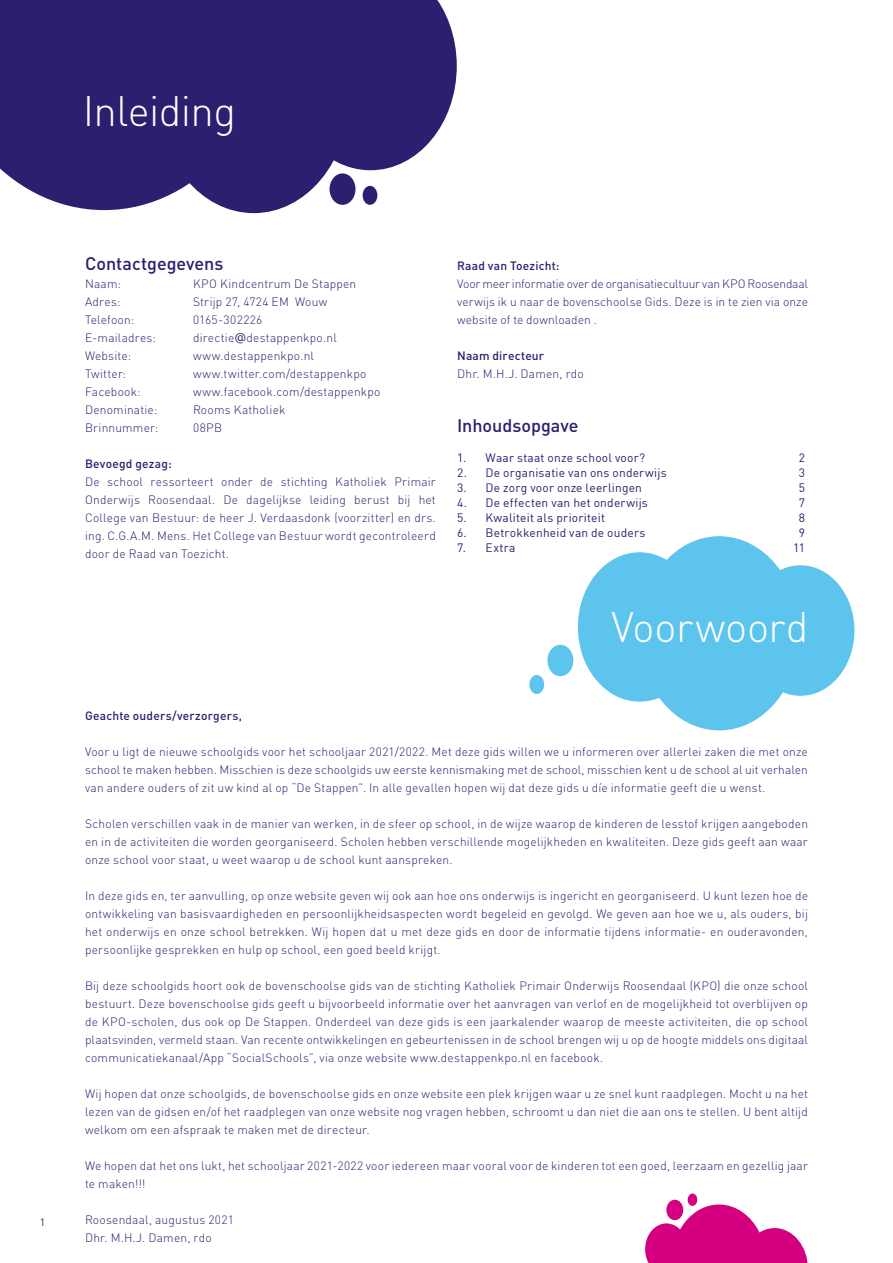
<style>
.page{position:relative;width:893px;height:1263px;background:#fff}
.page>*{position:absolute;margin:0;border:0;box-sizing:border-box;transform-origin:0 0}
.t1{font:300 42px "DIN Pro";letter-spacing:-.01em;color:#fff}
.t2{font:500 18px "DIN Pro";letter-spacing:-.005em;color:#2a206f}
.t3{font:300 12px/18px "DIN Pro";letter-spacing:.015em;color:#2a206f;text-align:justify}
.t4{font:12px "DIN";letter-spacing:.015em;color:#2a206f}
.t5{font:500 12px "DIN Pro";letter-spacing:.015em;color:#2a206f}
.t6{font:10.5px "DIN";color:#2a206f}
.s1{font-family:"Verdana";font-weight:400}
</style>
<div class="page">
<div style="left:547px;top:645px;width:26px;height:31px;background:#5dc5ed;border-radius:50%"></div>
<div style="left:578px;top:552px;width:123px;height:150px;background:#5dc5ed;border-radius:50%"></div>
<div style="left:0;top:0;width:158px;height:210px;background:#2a206f"></div>
<div style="left:747px;top:565px;width:107px;height:131px;background:#5dc5ed;border-radius:50%"></div>
<div style="left:639px;top:536px;width:160px;height:194px;background:#5dc5ed;border-radius:50%"></div>
<svg style="left:158px;top:0;width:299px;height:213px;background:#494084"></svg>
<div style="left:529px;top:675px;width:15px;height:19px;background:#5dc5ed;border-radius:50%"></div>
<div style="left:363px;top:186px;width:14px;height:19px;background:#2a206f;border-radius:50%"></div>
<div style="left:666px;top:1200px;width:17px;height:20px;background:#d4007f;border-radius:50%"></div>
<div style="left:688px;top:1193px;width:9px;height:13px;background:#d4007f;border-radius:50%"></div>
<svg style="left:645px;top:1204px;width:163px;height:59px"></svg>
<h1 class="t1" style="left:83px;top:82px;width:155px">Inleiding</h1>
<p class="t6" style="left:40px;top:1215px;width:7px">1</p>
<h2 class="t2" style="left:85px;top:251px;width:140px">Contactgegevens</h2>
<p class="t3" style="left:85px;top:274px;width:38px">Naam:</p>
<p class="t3" style="left:193px;top:274px;width:165px">KPO Kindcentrum De Stappen</p>
<p class="t3" style="left:85px;top:292px;width:37px">Adres:</p>
<p class="t3" style="left:193px;top:292px;width:136px">Strijp 27, 4724 EM Wouw</p>
<p class="t3" style="left:85px;top:310px;width:51px">Telefoon:</p>
<p class="t3" style="left:193px;top:310px;width:71px">0165-302226</p>
<p class="t3" style="left:85px;top:328px;width:73px">E-mailadres:</p>
<p class="t3" style="left:193px;top:328px;width:145px">directie<span class="s1">@</span>destappenkpo.nl</p>
<p class="t3" style="left:85px;top:346px;width:48px">Website:</p>
<p class="t3" style="left:193px;top:346px;width:123px">www.destappenkpo.nl</p>
<p class="t3" style="left:85px;top:364px;width:42px">Twitter:</p>
<p class="t3" style="left:193px;top:364px;width:175px">www.twitter.com/destappenkpo</p>
<p class="t3" style="left:85px;top:382px;width:57px">Facebook:</p>
<p class="t3" style="left:193px;top:382px;width:189px">www.facebook.com/destappenkpo</p>
<p class="t3" style="left:85px;top:400px;width:74px">Denominatie:</p>
<p class="t3" style="left:193px;top:400px;width:94px">Rooms Katholiek</p>
<p class="t3" style="left:85px;top:418px;width:75px">Brinnummer:</p>
<p class="t3" style="left:193px;top:418px;width:31px">08PB</p>
<p class="t5" style="left:85px;top:456px;width:88px">Bevoegd gezag:</p>
<p class="t3" style="left:85px;top:472px;width:352px">De school ressorteert onder de stichting Katholiek Primair Onderwijs Roosendaal. De dagelijkse leiding berust bij het College van Bestuur: de heer J. Verdaasdonk (voorzitter) en drs. ing. C.G.A.M. Mens. Het College van Bestuur wordt gecontroleerd door de Raad van Toezicht.</p>
<p class="t5" style="left:457px;top:258px;width:104px">Raad van Toezicht:</p>
<p class="t3" style="left:457px;top:274px;width:352px">Voor meer informatie over de organisatiecultuur van KPO Roosendaal verwijs ik u naar de bovenschoolse Gids. Deze is in te zien via onze website of te downloaden .</p>
<p class="t5" style="left:457px;top:348px;width:89px">Naam directeur</p>
<p class="t3" style="left:457px;top:364px;width:128px">Dhr. M.H.J. Damen, rdo</p>
<h2 class="t2" style="left:457px;top:413px;width:123px">Inhoudsopgave</h2>
<p class="t4" style="left:457px;top:450px;width:189px">1. Waar staat onze school voor?</p>
<p class="t4" style="left:799px;top:450px;width:8px">2</p>
<p class="t4" style="left:457px;top:465px;width:211px">2. De organisatie van ons onderwijs</p>
<p class="t4" style="left:799px;top:465px;width:8px">3</p>
<p class="t4" style="left:457px;top:480px;width:186px">3. De zorg voor onze leerlingen</p>
<p class="t4" style="left:799px;top:480px;width:8px">5</p>
<p class="t4" style="left:457px;top:495px;width:192px">4. De effecten van het onderwijs</p>
<p class="t4" style="left:799px;top:495px;width:8px">7</p>
<p class="t4" style="left:457px;top:510px;width:149px">5. Kwaliteit als prioriteit</p>
<p class="t4" style="left:799px;top:510px;width:8px">8</p>
<p class="t4" style="left:457px;top:525px;width:190px">6. Betrokkenheid van de ouders</p>
<p class="t4" style="left:799px;top:525px;width:8px">9</p>
<p class="t4" style="left:457px;top:540px;width:60px">7. Extra</p>
<p class="t4" style="left:793px;top:540px;width:13px">11</p>
<h1 class="t1" style="left:612px;top:598px;width:199px">Voorwoord</h1>
<p class="t5" style="left:85px;top:708px;width:158px">Geachte ouders/verzorgers,</p>
<p class="t3" style="left:85px;top:742px;width:724px">Voor u ligt de nieuwe schoolgids voor het schooljaar 2021/2022. Met deze gids willen we u informeren over allerlei zaken die met onze school te maken hebben. Misschien is deze schoolgids uw eerste kennismaking met de school, misschien kent u de school al uit verhalen van andere ouders of zit uw kind al op “De Stappen”. In alle gevallen hopen wij dat deze gids u díe informatie geeft die u wenst.</p>
<p class="t3" style="left:85px;top:814px;width:724px">Scholen verschillen vaak in de manier van werken, in de sfeer op school, in de wijze waarop de kinderen de lesstof krijgen aangeboden en in de activiteiten die worden georganiseerd. Scholen hebben verschillende mogelijkheden en kwaliteiten. Deze gids geeft aan waar onze school voor staat, u weet waarop u de school kunt aanspreken.</p>
<p class="t3" style="left:85px;top:886px;width:724px">In deze gids en, ter aanvulling, op onze website geven wij ook aan hoe ons onderwijs is ingericht en georganiseerd. U kunt lezen hoe de ontwikkeling van basisvaardigheden en persoonlijkheidsaspecten wordt begeleid en gevolgd. We geven aan hoe we u, als ouders, bij het onderwijs en onze school betrekken. Wij hopen dat u met deze gids en door de informatie tijdens informatie- en ouderavonden, persoonlijke gesprekken en hulp op school, een goed beeld krijgt.</p>
<p class="t3" style="left:85px;top:976px;width:724px">Bij deze schoolgids hoort ook de bovenschoolse gids van de stichting Katholiek Primair Onderwijs Roosendaal (KPO) die onze school bestuurt. Deze bovenschoolse gids geeft u bijvoorbeeld informatie over het aanvragen van verlof en de mogelijkheid tot overblijven op de KPO-scholen, dus ook op De Stappen. Onderdeel van deze gids is een jaarkalender waarop de meeste activiteiten, die op school plaatsvinden, vermeld staan. Van recente ontwikkelingen en gebeurtenissen in de school brengen wij u op de hoogte middels ons digitaal communicatiekanaal/App “SocialSchools”, via onze website www.destappenkpo.nl en facebook.</p>
<p class="t3" style="left:85px;top:1084px;width:724px">Wij hopen dat onze schoolgids, de bovenschoolse gids en onze website een plek krijgen waar u ze snel kunt raadplegen. Mocht u na het lezen van de gidsen en/of het raadplegen van onze website nog vragen hebben, schroomt u dan niet die aan ons te stellen. U bent altijd welkom om een afspraak te maken met de directeur.</p>
<p class="t3" style="left:85px;top:1156px;width:724px">We hopen dat het ons lukt, het schooljaar 2021-2022 voor iedereen maar vooral voor de kinderen tot een goed, leerzaam en gezellig jaar te maken!!!</p>
<p class="t3" style="left:85px;top:1210px;width:150px">Roosendaal, augustus 2021<br>Dhr. M.H.J. Damen, rdo</p>
</div>
